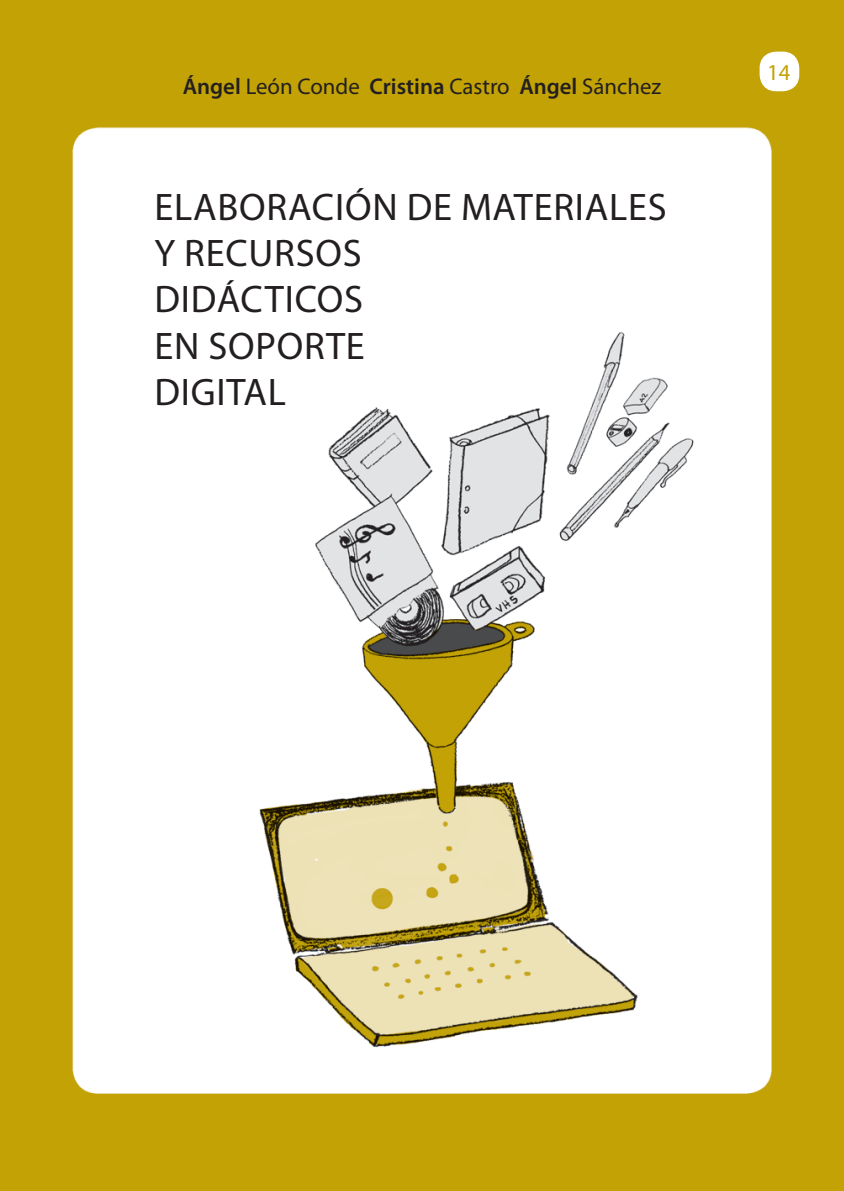
<style>
.page{position:relative;width:844px;height:1191px;background:#fff}
.page>*{position:absolute;margin:0;border:0;box-sizing:border-box;transform-origin:0 0}
.t1{font:38.5px/46.2px "Myriad Pro";letter-spacing:.02em;color:#231f20}
.t2{font:22.75px "Myriad Pro";color:#231f20}
.t3{font:22.75px "Myriad Pro";color:#c2a205}
.s1{font-weight:600}
</style>
<div class="page">
<img style="left:0;top:0;width:843px;height:1191px">
<div style="left:760px;top:52px;width:38px;height:38px;background:#fff;border-radius:16px"></div>
<div style="left:759px;top:52px;width:40px;height:39px;border:2px solid #fff;border-radius:16px"></div>
<p class="t2" style="left:183px;top:72px;width:479px"><span class="s1">Ángel</span> León Conde <span class="s1">Cristina</span> Castro <span class="s1">Ángel</span> Sánchez</p>
<p class="t1" style="left:154px;top:183px;width:514px">ELABORACIÓN DE MATERIALES<br>Y RECURSOS<br>DIDÁCTICOS<br>EN SOPORTE<br>DIGITAL</p>
<p class="t3" style="left:767px;top:58px;width:25px">14</p>
</div>
